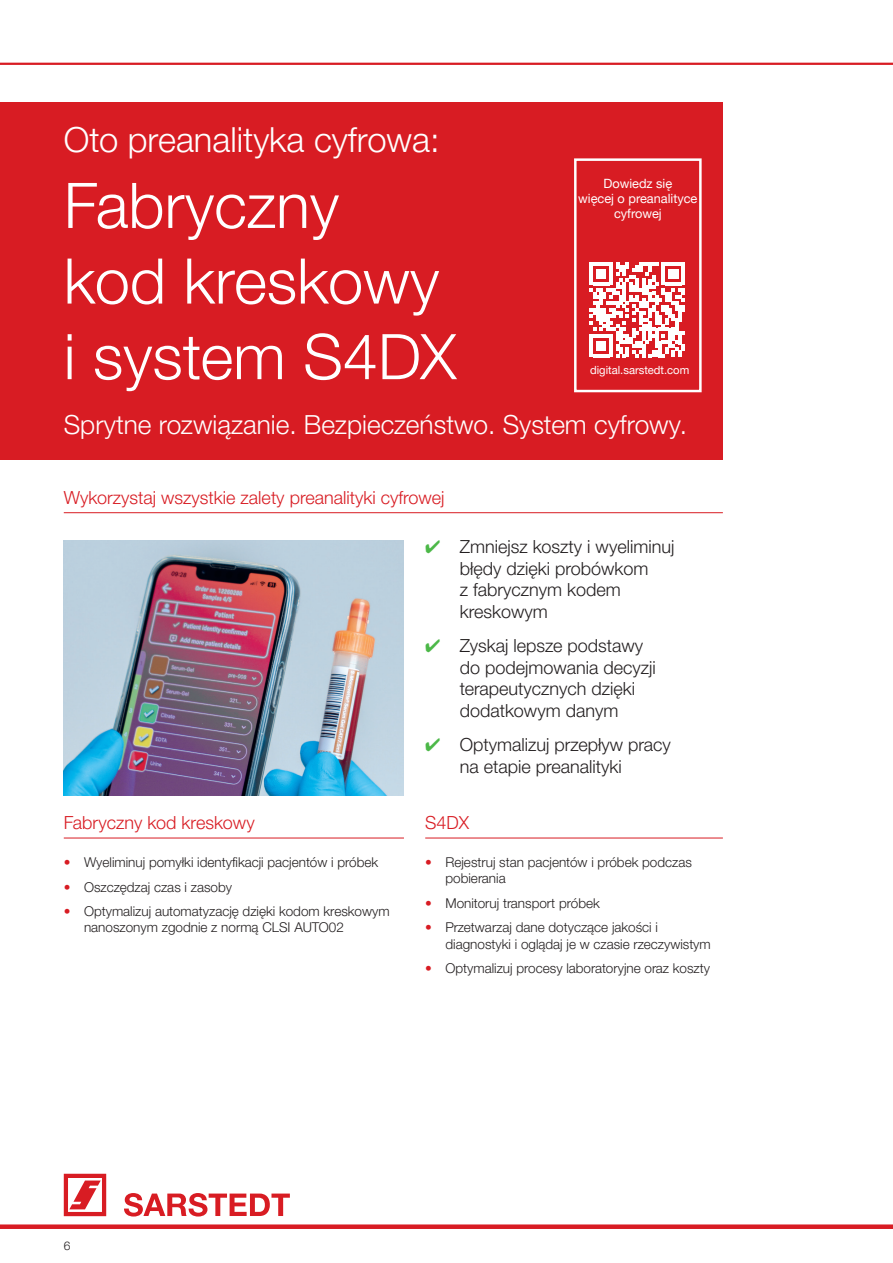
<style>
.page{position:relative;width:893px;height:1263px;background:#fff}
.page>*{position:absolute;margin:0;border:0;box-sizing:border-box;transform-origin:0 0}
.t1{font:300 63px/75.6px "Helvetica Neue LTW1 G";color:#fff}
.t2{font:300 34.5px "Helvetica Neue LTW1 G";color:#fff}
.t3{font:300 26.25px "Helvetica Neue LTW1 G";color:#fff}
.t4{font:300 18px/21.6px "Helvetica Neue LTW1 G";color:#231f20}
.t5{font:300 18px "Helvetica Neue LTW1 G";color:#d81c23}
.t6{font:300 13.5px/16.2px "Helvetica Neue LTW1 G";color:#231f20}
.t7{font:12.75px/15.3px "Helvetica Neue LTW1 G";color:#fff;text-align:center}
.t8{font:300 12px "Helvetica Neue LTW1 G";color:#231f20}
.t9{font:11.25px "Helvetica Neue LTW1 G";color:#fff}
.s1{color:#d81c23}
.s2{color:#4cb848}
</style>
<div class="page">
<hr style="left:0;top:63px;width:893px;height:2px;background:#d81c23">
<div style="left:0;top:1224px;width:893px;height:5px;background:#d81c23"></div>
<svg style="left:64px;top:1174px;width:42px;height:42px"></svg>
<svg style="left:124px;top:1193px;width:166px;height:23px"></svg>
<div style="left:0;top:102px;width:723px;height:358px;background:#d81c23"></div>
<hr style="left:425px;top:838px;width:298px;height:1px;background:#d81c23">
<hr style="left:64px;top:838px;width:340px;height:1px;background:#d81c23">
<img style="left:64px;top:540px;width:340px;height:255px">
<div style="left:574px;top:158px;width:128px;height:234px;border:2px solid #fff"></div>
<svg style="left:590px;top:262px;width:95px;height:95px"></svg>
<hr style="left:64px;top:512px;width:659px;height:1px;background:#d81c23">
<h2 class="t2" style="left:64px;top:119px;width:377px">Oto preanalityka cyfrowa:</h2>
<h1 class="t1" style="left:64px;top:167px;width:394px">Fabryczny kod kreskowy i system S4DX</h1>
<h3 class="t3" style="left:64px;top:409px;width:625px">Sprytne rozwiązanie. Bezpieczeństwo. System cyfrowy.</h3>
<p class="t7" style="left:578px;top:175px;width:121px">Dowiedz się<br>więcej o preanalityce cyfrowej</p>
<p class="t9" style="left:590px;top:363px;width:101px">digital.sarstedt.com</p>
<h3 class="t5" style="left:64px;top:487px;width:382px">Wykorzystaj wszystkie zalety preanalityki cyfrowej</h3>
<h3 class="t5" style="left:64px;top:812px;width:192px">Fabryczny kod kreskowy</h3>
<p class="t6" style="left:64px;top:854px;width:316px"><span class="s1">•</span> Wyeliminuj pomyłki identyfikacji pacjentów i próbek</p>
<p class="t6" style="left:64px;top:878px;width:170px"><span class="s1">•</span> Oszczędzaj czas i zasoby</p>
<p class="t6" style="left:84px;top:903px;width:307px;text-indent:-20px"><span class="s1">•</span> Optymalizuj automatyzację dzięki kodom kreskowym nanoszonym zgodnie z normą CLSI AUTO02</p>
<h3 class="t4" style="left:460px;top:536px;width:216px;text-indent:-35px"><span class="s2">✔</span> Zmniejsz koszty i wyeliminuj błędy dzięki probówkom<br>z fabrycznym kodem kreskowym</h3>
<h3 class="t4" style="left:460px;top:635px;width:198px;text-indent:-35px"><span class="s2">✔</span> Zyskaj lepsze podstawy do podejmowania decyzji terapeutycznych dzięki dodatkowym danym</h3>
<h3 class="t4" style="left:460px;top:734px;width:212px;text-indent:-35px"><span class="s2">✔</span> Optymalizuj przepływ pracy na etapie preanalityki</h3>
<h3 class="t5" style="left:425px;top:812px;width:45px">S4DX</h3>
<p class="t6" style="left:445px;top:854px;width:248px;text-indent:-20px"><span class="s1">•</span> Rejestruj stan pacjentów i próbek podczas pobierania</p>
<p class="t6" style="left:425px;top:895px;width:176px"><span class="s1">•</span> Monitoruj transport próbek</p>
<p class="t6" style="left:445px;top:919px;width:267px;text-indent:-20px"><span class="s1">•</span> Przetwarzaj dane dotyczące jakości i diagnostyki i oglądaj je w czasie rzeczywistym</p>
<p class="t6" style="left:425px;top:960px;width:286px"><span class="s1">•</span> Optymalizuj procesy laboratoryjne oraz koszty</p>
<p class="t8" style="left:64px;top:1238px;width:8px">6</p>
</div>
